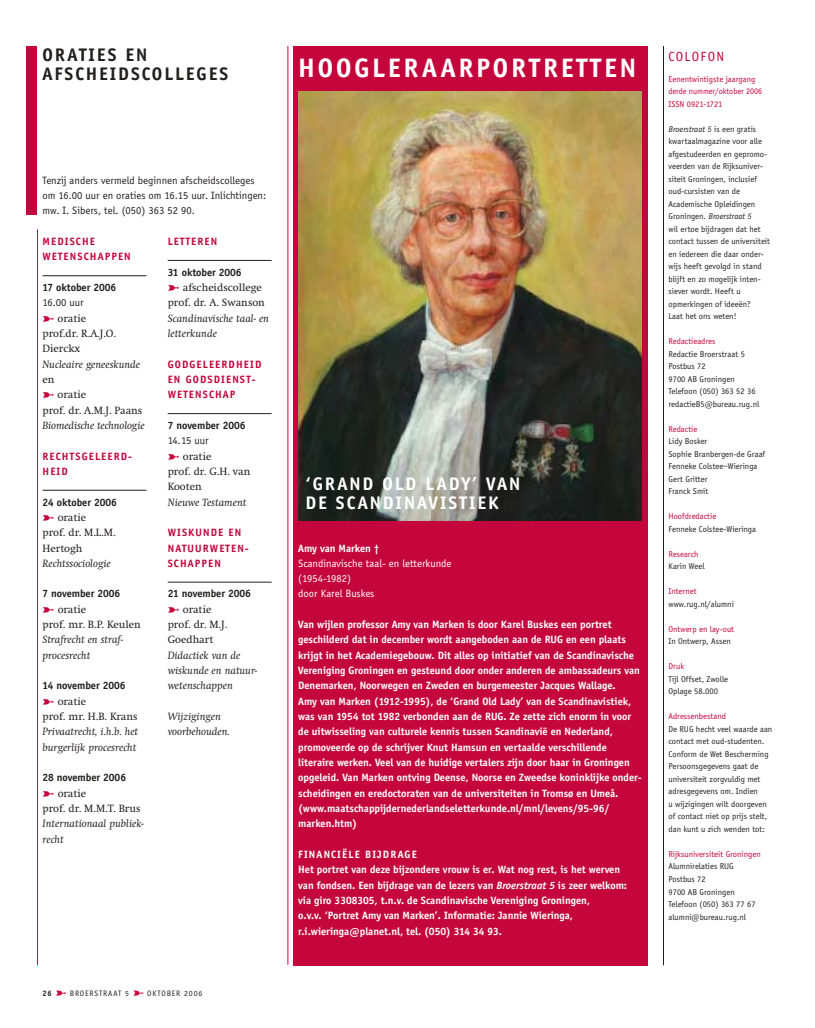
<style>
.page{position:relative;width:815px;height:1028px;background:#fff}
.page>*{position:absolute;margin:0;border:0;box-sizing:border-box;transform-origin:0 0}
.t1{font:700 27.5px "Officina Sans";letter-spacing:.105em;color:#fff}
.t2{font:700 18.75px/18.8px "Officina Sans";letter-spacing:.105em;color:#fff}
.t3{font:700 18.75px/18.8px "Officina Sans";letter-spacing:.105em;color:#231f1f}
.t4{font:13.75px "Officina Sans";letter-spacing:.095em;color:#c4063d}
.t5{font:700 11px/15.2px "Officina Sans";color:#fff}
.t6{font:italic 11px/15.2px "Swift";color:#231f1f}
.t7{font:11px/15.2px "Swift";color:#231f1f}
.t8{font:11px/15.2px "Officina Sans";color:#231f1f}
.t9{font:700 11px/15.2px "Officina Sans";letter-spacing:.105em;color:#c4063d}
.t10{font:700 11px "Officina Sans";color:#231f1f}
.t11{font:11px/15.2px "Officina Sans";color:#fff}
.t12{font:8.75px/12.5px "Officina Sans";color:#231f1f}
.t13{font:8.75px/12.5px "Officina Sans";color:#c4063d}
.t14{font:8.12px "Officina Sans";letter-spacing:.095em;color:#231f1f}
.s1{font-family:"Bills DEC Orations";color:#c4063d}
.s2{font-weight:700}
.s3{font-family:"Bills DEC Orations";font-size:10px;color:#c4063d}
.s4{font-style:italic}
</style>
<div class="page">
<div style="left:293px;top:46px;width:354px;height:919px;background:#c4063d"></div>
<hr style="left:663px;top:46px;width:1px;height:919px;background:#231f1f">
<hr style="left:37px;top:229px;width:1px;height:736px;background:#c4063d">
<div style="left:27px;top:46px;width:10px;height:168px;background:#c4063d"></div>
<hr style="left:43px;top:275px;width:103px;height:1px;background:#231f1f">
<hr style="left:43px;top:490px;width:103px;height:1px;background:#231f1f">
<hr style="left:168px;top:260px;width:104px;height:1px;background:#231f1f">
<hr style="left:168px;top:413px;width:104px;height:1px;background:#231f1f">
<hr style="left:168px;top:582px;width:104px;height:1px;background:#231f1f">
<hr style="left:288px;top:46px;width:1px;height:918px;background:#c4063d">
<img style="left:298px;top:92px;width:344px;height:429px">
<h2 class="t3" style="left:43px;top:47px;width:187px">ORATIES EN<br>AFSCHEIDSCOLLEGES</h2>
<h1 class="t1" style="left:298px;top:57px;width:339px">HOOGLERAARPORTRETTEN</h1>
<p class="t8" style="left:43px;top:173px;width:225px">Tenzij anders vermeld beginnen afscheidscolleges om 16.00 uur en oraties om 16.15 uur. Inlichtingen: mw. I. Sibers, tel. (050) 363 52 90.</p>
<p class="t9" style="left:43px;top:235px;width:90px">MEDISCHE<br>WETENSCHAPPEN</p>
<p class="t10" style="left:43px;top:283px;width:75px">17 oktober 2006</p>
<p class="t8" style="left:43px;top:296px;width:43px">16.00 uur</p>
<p class="t7" style="left:43px;top:311px;width:75px"><span class="s1">&gt;</span> oratie prof.dr. R.A.J.O.<br>Dierckx</p>
<p class="t6" style="left:43px;top:357px;width:99px">Nucleaire geneeskunde</p>
<p class="t7" style="left:43px;top:373px;width:101px">en<br><span class="s1">&gt;</span> oratie<br>prof. dr. A.M.J. Paans</p>
<p class="t6" style="left:43px;top:418px;width:104px">Biomedische technologie</p>
<p class="t9" style="left:43px;top:449px;width:91px">RECHTSGELEERD-<br>HEID</p>
<p class="t10" style="left:43px;top:497px;width:76px">24 oktober 2006</p>
<p class="t7" style="left:43px;top:510px;width:75px"><span class="s1">&gt;</span> oratie<br>prof. dr. M.L.M.<br>Hertogh</p>
<p class="t6" style="left:43px;top:556px;width:70px">Rechtssociologie</p>
<p class="t10" style="left:43px;top:589px;width:79px">7 november 2006</p>
<p class="t7" style="left:43px;top:602px;width:100px"><span class="s1">&gt;</span> oratie<br>prof. mr. B.P. Keulen</p>
<p class="t6" style="left:43px;top:633px;width:82px">Strafrecht en straf&shy;procesrecht</p>
<p class="t10" style="left:43px;top:681px;width:85px">14 november 2006</p>
<p class="t7" style="left:43px;top:694px;width:97px"><span class="s1">&gt;</span> oratie<br>prof. mr. H.B. Krans</p>
<p class="t6" style="left:43px;top:725px;width:97px">Privaatrecht, i.h.b. het burgerlijk procesrecht</p>
<p class="t10" style="left:43px;top:773px;width:85px">28 november 2006</p>
<p class="t7" style="left:43px;top:786px;width:100px"><span class="s1">&gt;</span> oratie<br>prof. dr. M.M.T. Brus</p>
<p class="t6" style="left:43px;top:817px;width:103px">Internationaal publiek&shy;recht</p>
<p class="t9" style="left:168px;top:235px;width:51px">LETTEREN</p>
<p class="t10" style="left:168px;top:268px;width:75px">31 oktober 2006</p>
<p class="t7" style="left:168px;top:281px;width:99px"><span class="s1">&gt;</span> afscheidscollege prof. dr. A. Swanson</p>
<p class="t6" style="left:168px;top:311px;width:103px">Scandinavische taal- en letterkunde</p>
<p class="t9" style="left:168px;top:357px;width:95px">GODGELEERDHEID<br>EN GODSDIENST-<br>WETENSCHAP</p>
<p class="t10" style="left:168px;top:421px;width:79px">7 november 2006</p>
<p class="t8" style="left:168px;top:434px;width:43px">14.15 uur</p>
<p class="t7" style="left:168px;top:449px;width:84px"><span class="s1">&gt;</span> oratie<br>prof. dr. G.H. van<br>Kooten</p>
<p class="t6" style="left:168px;top:495px;width:80px">Nieuwe Testament</p>
<p class="t9" style="left:168px;top:525px;width:83px">WISKUNDE EN<br>NATUURWETEN-<br>SCHAPPEN</p>
<p class="t10" style="left:168px;top:589px;width:85px">21 november 2006</p>
<p class="t7" style="left:168px;top:602px;width:61px"><span class="s1">&gt;</span> oratie prof. dr. M.J.<br>Goedhart</p>
<p class="t6" style="left:168px;top:648px;width:91px">Didactiek van de wiskunde en natuur&shy;wetenschappen</p>
<p class="t6" style="left:168px;top:709px;width:64px">Wijzigingen voorbehouden.</p>
<p class="t14" style="left:43px;top:989px;width:161px"><span class="s2">26</span> <span class="s3">&gt;</span> BROERSTRAAT 5 <span class="s3">&gt;</span> OKTOBER 2006</p>
<h2 class="t2" style="left:305px;top:476px;width:216px">‘GRAND OLD LADY’ VAN<br>DE SCANDINAVISTIEK</h2>
<p class="t5" style="left:298px;top:541px;width:83px">Amy van Marken †</p>
<p class="t11" style="left:298px;top:556px;width:155px">Scandinavische taal- en letterkunde (1954-1982)<br>door Karel Buskes</p>
<p class="t5" style="left:298px;top:617px;width:345px">Van wijlen professor Amy van Marken is door Karel Buskes een portret geschilderd dat in december wordt aangeboden aan de RUG en een plaats krijgt in het Academiegebouw. Dit alles op initiatief van de Scandinavische Vereniging Groningen en gesteund door onder anderen de ambassadeurs van Denemarken, Noorwegen en Zweden en burgemeester Jacques Wallage.<br>Amy van Marken (1912-1995), de ‘Grand Old Lady’ van de Scandinavistiek, was van 1954 tot 1982 verbonden aan de RUG. Ze zette zich enorm in voor de uitwisseling van culturele kennis tussen Scandinavië en Nederland, promoveerde op de schrijver Knut Hamsun en vertaalde verschillende literaire werken. Veel van de huidige vertalers zijn door haar in Groningen opgeleid. Van Marken ontving Deense, Noorse en Zweedse koninklijke onder&shy;scheidingen en eredoctoraten van de universiteiten in Tromsø en Umeå. (www.maatschappijdernederlandseletterkunde.nl/mnl/levens/95-96/ marken.htm)</p>
<p class="t5" style="left:298px;top:847px;width:330px">FINANCIËLE BIJDRAGE<br>Het portret van deze bijzondere vrouw is er. Wat nog rest, is het werven van fondsen. Een bijdrage van de lezers van <span class="s4">Broerstraat 5</span> is zeer welkom: via giro 3308305, t.n.v. de Scandinavische Vereniging Groningen,<br>o.v.v. ‘Portret Amy van Marken’. Informatie: Jannie Wieringa, r.i.wieringa@planet.nl, tel. (050) 314 34 93.</p>
<p class="t4" style="left:669px;top:51px;width:57px">COLOFON</p>
<p class="t13" style="left:669px;top:73px;width:95px">Eenentwintigste jaargang derde nummer/oktober 2006<br>ISSN 0921-1721</p>
<p class="t12" style="left:669px;top:123px;width:103px"><span class="s4">Broerstraat 5</span> is een gratis kwartaalmagazine voor alle afgestudeerden en gepromo&shy;veerden van de Rijksuniver&shy;siteit Groningen, inclusief oud-cursisten van de<br>Academische Opleidingen<br>Groningen. <span class="s4">Broerstraat 5<br></span>wil ertoe bijdragen dat het contact tussen de universiteit en iedereen die daar onder&shy;wijs heeft gevolgd in stand blijft en zo mogelijk inten&shy;siever wordt. Heeft u opmerkingen of ideeën?<br>Laat het ons weten!</p>
<p class="t13" style="left:669px;top:336px;width:49px">Redactieadres</p>
<p class="t12" style="left:669px;top:348px;width:92px">Redactie Broerstraat 5<br>Postbus 72<br>9700 AB Groningen<br>Telefoon (050) 363 52 36 redactieB5@bureau.rug.nl</p>
<p class="t13" style="left:669px;top:423px;width:30px">Redactie</p>
<p class="t12" style="left:669px;top:436px;width:98px">Lidy Bosker<br>Sophie Branbergen-de Graaf<br>Fenneke Colstee–Wieringa<br>Gert Gritter<br>Franck Smit</p>
<p class="t13" style="left:669px;top:511px;width:49px">Hoofdredactie</p>
<p class="t12" style="left:669px;top:523px;width:89px">Fenneke Colstee-Wieringa</p>
<p class="t13" style="left:669px;top:548px;width:32px">Research</p>
<p class="t12" style="left:669px;top:561px;width:38px">Karin Weel</p>
<p class="t13" style="left:669px;top:586px;width:30px">Internet</p>
<p class="t12" style="left:669px;top:598px;width:67px">www.rug.nl/alumni</p>
<p class="t13" style="left:669px;top:623px;width:67px">Ontwerp en lay-out</p>
<p class="t12" style="left:669px;top:636px;width:64px">In Ontwerp, Assen</p>
<p class="t13" style="left:669px;top:661px;width:17px">Druk</p>
<p class="t12" style="left:669px;top:673px;width:61px">Tijl Offset, Zwolle<br>Oplage 58.000</p>
<p class="t13" style="left:669px;top:711px;width:59px">Adressenbestand</p>
<p class="t12" style="left:669px;top:723px;width:105px">De RUG hecht veel waarde aan contact met oud-studenten.<br>Conform de Wet Bescherming<br>Persoonsgegevens gaat de universiteit zorgvuldig met adresgegevens om. Indien<br>u wijzigingen wilt doorgeven of contact niet op prijs stelt, dan kunt u zich wenden tot:</p>
<p class="t13" style="left:669px;top:848px;width:94px">Rijksuniversiteit Groningen</p>
<p class="t12" style="left:669px;top:861px;width:89px">Alumnirelaties RUG<br>Postbus 72<br>9700 AB Groningen<br>Telefoon (050) 363 77 67 alumni@bureau.rug.nl</p>
</div>
